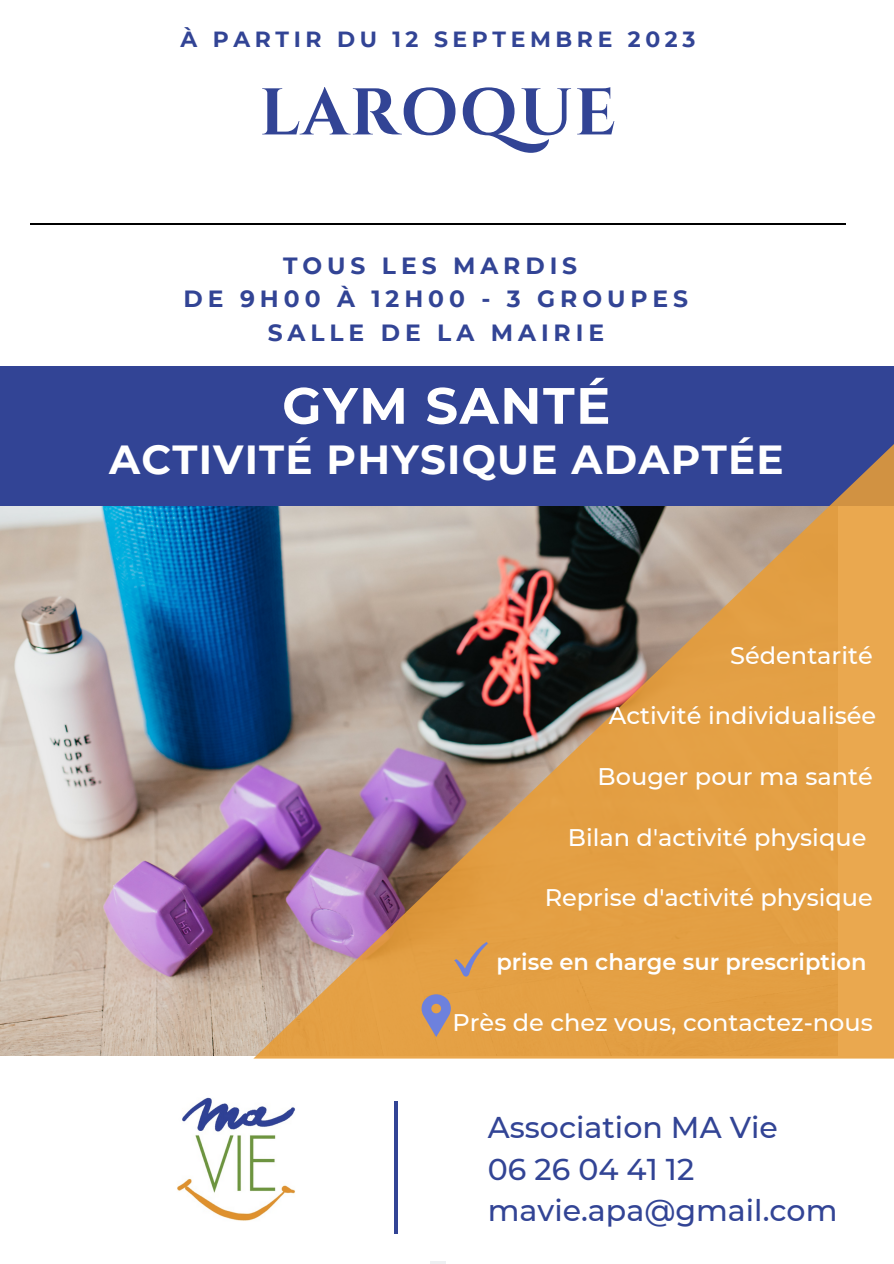
<style>
.page{position:relative;width:894px;height:1264px;background:#fff}
.page>*{position:absolute;margin:0;border:0;box-sizing:border-box;transform-origin:0 0}
.t1{font:700 65.85px "Cinzel";letter-spacing:.02em;color:#324495}
.t2{font:700 51px "Montserrat";letter-spacing:.03em;color:#fff}
.t3{font:700 40.5px "Montserrat";letter-spacing:.03em;color:#fff}
.t4{font:500 30px "Montserrat";color:#324495}
.t5{font:500 24px "Montserrat";color:#fff}
.t6{font:700 23.4px "Montserrat";letter-spacing:.21em;color:#324495}
.t7{font:600 22.5px "Montserrat";color:#fff}
.t8{font:700 21.9px "Montserrat";letter-spacing:.21em;color:#324495}
</style>
<div class="page">
<img style="left:177px;top:1097px;width:118px;height:124px">
<svg style="left:430px;top:1261px;width:15px;height:2px"></svg>
<hr style="left:394px;top:1100px;width:3px;height:133px;background:#324495">
<img style="left:0;top:505px;width:253px;height:550px">
<div style="left:0;top:366px;width:893px;height:139px;background:#324495"></div>
<svg style="left:253px;top:445px;width:640px;height:613px;background:#af8864"></svg>
<svg style="left:454px;top:941px;width:34px;height:35px"></svg>
<svg style="left:421px;top:994px;width:29px;height:43px"></svg>
<hr style="left:30px;top:223px;width:815px;height:2px;background:#000">
<p class="t8" style="left:180px;top:26px;width:516px">À PARTIR DU 12 SEPTEMBRE 2023</p>
<p class="t1" style="left:259px;top:70px;width:358px">LAROQUE</p>
<p class="t6" style="left:283px;top:251px;width:296px">TOUS LES MARDIS</p>
<p class="t6" style="left:183px;top:285px;width:506px">DE 9H00 À 12H00 - 3 GROUPES</p>
<p class="t6" style="left:268px;top:318px;width:338px">SALLE DE LA MAIRIE</p>
<p class="t2" style="left:282px;top:374px;width:329px">GYM SANTÉ</p>
<p class="t3" style="left:109px;top:435px;width:676px">ACTIVITÉ PHYSIQUE ADAPTÉE</p>
<p class="t5" style="left:730px;top:640px;width:144px">Sédentarité</p>
<p class="t5" style="left:608px;top:701px;width:269px">Activité individualisée</p>
<p class="t5" style="left:597px;top:761px;width:277px">Bouger pour ma santé</p>
<p class="t5" style="left:567px;top:822px;width:300px">Bilan d'activité physique</p>
<p class="t5" style="left:544px;top:882px;width:329px">Reprise d'activité physique</p>
<p class="t7" style="left:496px;top:948px;width:371px">prise en charge sur prescription</p>
<p class="t5" style="left:452px;top:1007px;width:422px">Près de chez vous, contactez-nous</p>
<p class="t4" style="left:487px;top:1108px;width:291px">Association MA Vie</p>
<p class="t4" style="left:487px;top:1150px;width:208px">06 26 04 41 12</p>
<p class="t4" style="left:487px;top:1192px;width:351px">mavie.apa@gmail.com</p>
</div>
